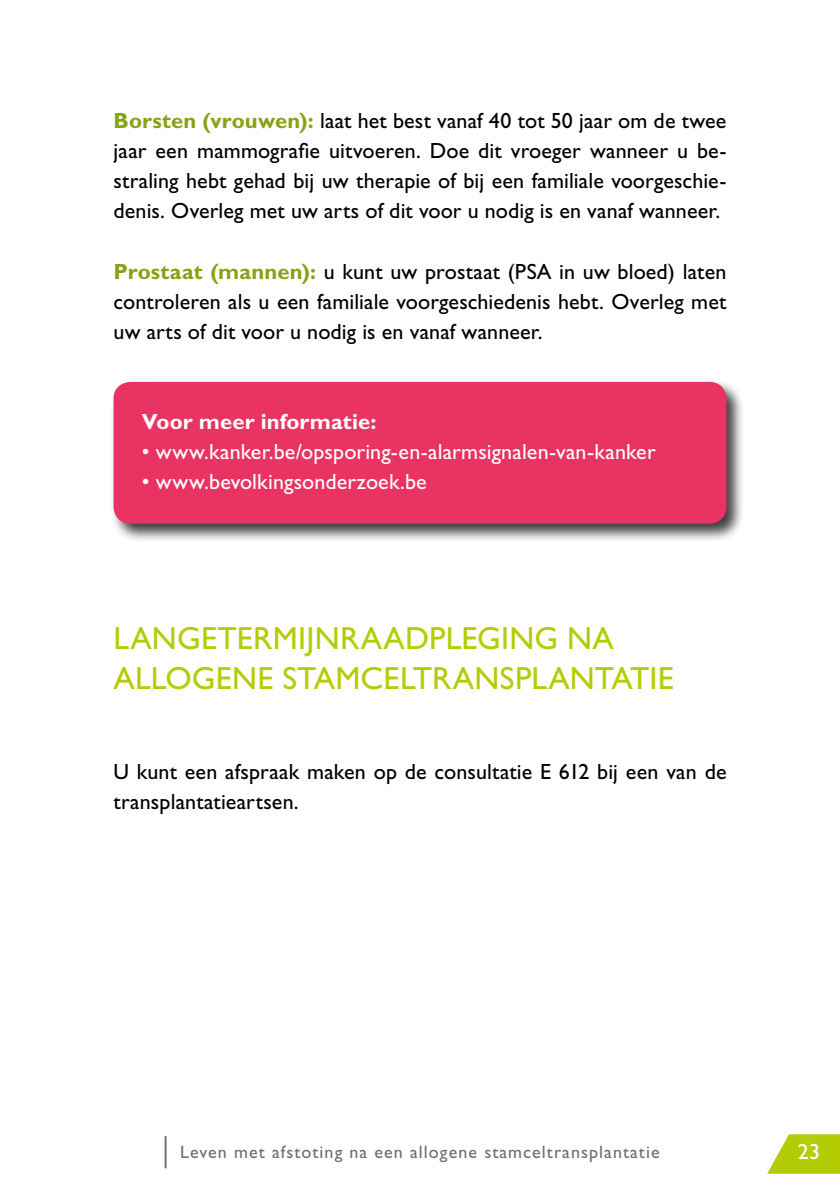
<style>
.page{position:relative;width:840px;height:1191px;background:#fff}
.page>*{position:absolute;margin:0;border:0;box-sizing:border-box;transform-origin:0 0}
.t1{font:32px/40px "Gill Sans Std";letter-spacing:.005em;color:#b4cc04}
.t2{font:22px/30px "Gill Sans Std";letter-spacing:.005em;color:#000;text-align:justify}
.t3{font:22px "Gill Sans Std";letter-spacing:.005em;color:#fff}
.t4{font:700 22px "Gill Sans Std";letter-spacing:.005em;color:#fff}
.t5{font:18px "Gill Sans Std";letter-spacing:.06em;color:#706f6f}
.s1{font-weight:700;color:#86a315}
</style>
<div class="page">
<svg style="left:767px;top:1134px;width:72px;height:39px"></svg>
<hr style="left:164px;top:1136px;width:2px;height:32px;background:#706f6f">
<div style="left:110px;top:379px;width:635px;height:163px;background:#000;opacity:.75"></div>
<div style="left:113px;top:382px;width:613px;height:141px;background:#e83363;border-radius:17px"></div>
<p class="t2" style="left:113px;top:106px;width:614px"><span class="s1">Borsten (vrouwen):</span> laat het best vanaf 40 tot 50 jaar om de twee jaar een mammografie uitvoeren. Doe dit vroeger wanneer u be&shy;straling hebt gehad bij uw therapie of bij een familiale voorgeschie&shy;denis. Overleg met uw arts of dit voor u nodig is en vanaf wanneer.</p>
<p class="t2" style="left:113px;top:256px;width:614px"><span class="s1">Prostaat (mannen):</span> u kunt uw prostaat (PSA in uw bloed) laten controleren als u een familiale voorgeschiedenis hebt. Overleg met uw arts of dit voor u nodig is en vanaf wanneer.</p>
<p class="t4" style="left:142px;top:408px;width:236px">Voor meer informatie:</p>
<p class="t3" style="left:142px;top:438px;width:515px">• www.kanker.be/opsporing-en-alarmsignalen-van-kanker</p>
<p class="t3" style="left:142px;top:468px;width:286px">• www.bevolkingsonderzoek.be</p>
<h1 class="t1" style="left:113px;top:618px;width:561px">LANGETERMIJNRAADPLEGING NA<br>ALLOGENE STAMCELTRANSPLANTATIE</h1>
<p class="t2" style="left:113px;top:756px;width:614px">U kunt een afspraak maken op de consultatie E 612 bij een van de transplantatieartsen.</p>
<p class="t5" style="left:180px;top:1141px;width:480px">Leven met afstoting na een allogene stamceltransplantatie</p>
<p class="t3" style="left:797px;top:1138px;width:23px">23</p>
</div>
